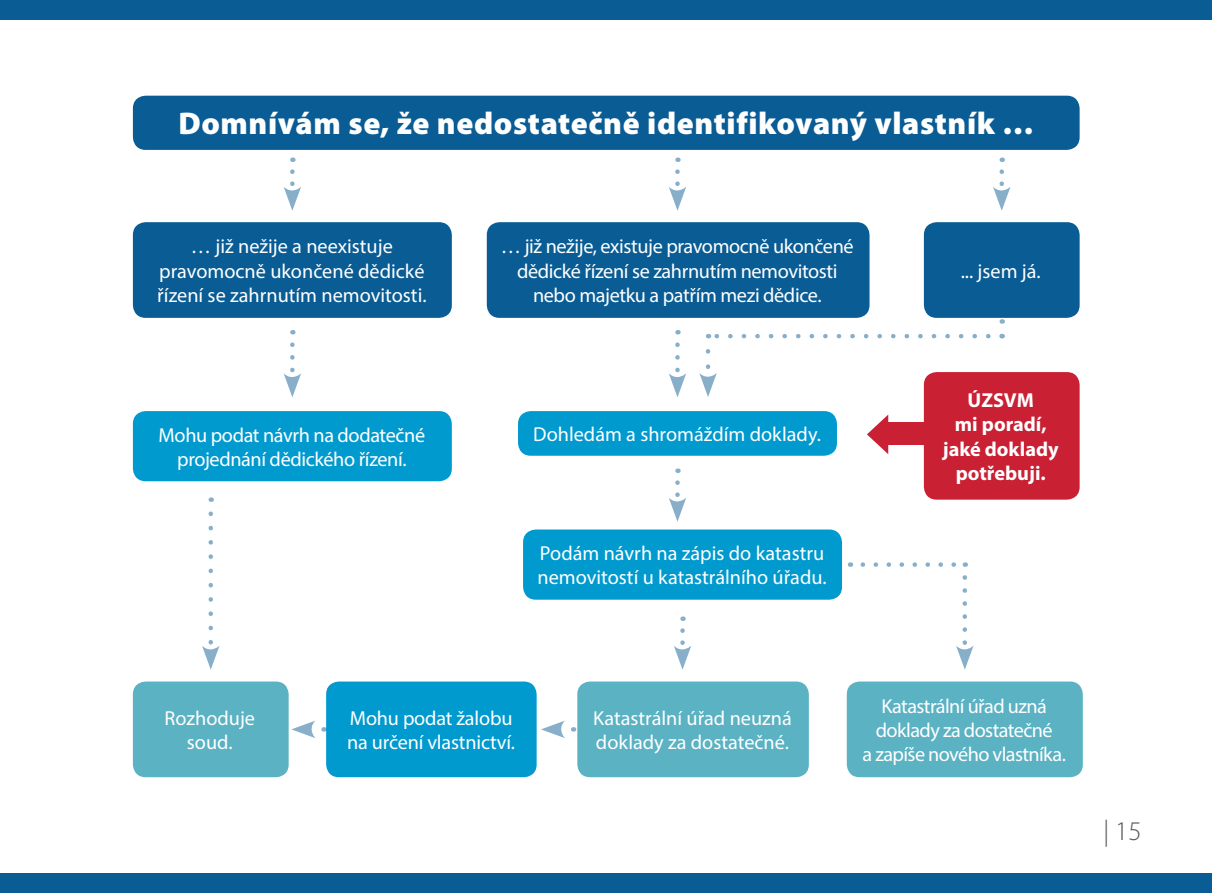
<style>
.page{position:relative;width:1212px;height:893px;background:#fff}
.page>*{position:absolute;margin:0;border:0;box-sizing:border-box;transform-origin:0 0}
.t1{font:900 31.5px "Myriad Pro";letter-spacing:.02em;color:#fff}
.t2{font:300 27px "Myriad Pro";color:#58595b}
.t3{font:20.25px/24.3px "Myriad Pro";letter-spacing:-.01em;color:#fff;text-align:center}
.t4{font:20.25px/24.3px "Myriad Pro";letter-spacing:-.03em;color:#fff;text-align:center}
.t5{font:700 20.25px/24.3px "Myriad Pro";color:#fff;text-align:center}
</style>
<div class="page">
<div style="left:0;top:874px;width:1212px;height:19px;background:#095c94"></div>
<div style="left:0;top:0;width:1212px;height:19px;background:#095c94"></div>
<div style="left:133px;top:96px;width:946px;height:54px;background:#095c94;border-radius:13px"></div>
<svg style="left:284px;top:172px;width:17px;height:39px"></svg>
<div style="left:133px;top:222px;width:319px;height:96px;background:#095c94;border-radius:13px"></div>
<svg style="left:284px;top:345px;width:17px;height:52px"></svg>
<div style="left:133px;top:411px;width:319px;height:70px;background:#009acf;border-radius:13px"></div>
<svg style="left:669px;top:172px;width:17px;height:39px"></svg>
<div style="left:487px;top:222px;width:382px;height:96px;background:#095c94;border-radius:13px"></div>
<svg style="left:993px;top:172px;width:17px;height:39px"></svg>
<div style="left:924px;top:222px;width:155px;height:96px;background:#095c94;border-radius:13px"></div>
<svg style="left:669px;top:345px;width:17px;height:52px"></svg>
<div style="left:518px;top:411px;width:319px;height:45px;background:#009acf;border-radius:13px"></div>
<svg style="left:715px;top:334px;width:273px;height:4px"></svg>
<svg style="left:999px;top:319px;width:5px;height:19px"></svg>
<svg style="left:699px;top:351px;width:18px;height:46px"></svg>
<svg style="left:202px;top:514px;width:18px;height:156px"></svg>
<div style="left:523px;top:529px;width:319px;height:71px;background:#009acf;border-radius:13px"></div>
<div style="left:133px;top:681px;width:156px;height:96px;background:#5ab2c3;border-radius:13px"></div>
<div style="left:326px;top:681px;width:211px;height:96px;background:#009acf;border-radius:13px"></div>
<div style="left:577px;top:681px;width:232px;height:96px;background:#5ab2c3;border-radius:13px"></div>
<div style="left:847px;top:681px;width:236px;height:96px;background:#5ab2c3;border-radius:13px"></div>
<div style="left:924px;top:372px;width:155px;height:128px;background:#c92034;border-radius:13px"></div>
<svg style="left:867px;top:415px;width:21px;height:39px"></svg>
<div style="left:887px;top:422px;width:44px;height:23px;background:#c92034"></div>
<svg style="left:674px;top:630px;width:17px;height:40px"></svg>
<svg style="left:541px;top:721px;width:24px;height:17px"></svg>
<svg style="left:291px;top:721px;width:24px;height:17px"></svg>
<svg style="left:863px;top:562px;width:93px;height:5px"></svg>
<svg style="left:956px;top:577px;width:17px;height:93px"></svg>
<svg style="left:669px;top:483px;width:17px;height:39px"></svg>
<h1 class="t1" style="left:178px;top:102px;width:857px">Domnívám se, že nedostatečně identifikovaný vlastník …</h1>
<p class="t3" style="left:157px;top:234px;width:271px">… již nežije a neexistuje pravomocně ukončené dědické řízení se zahrnutím nemovitosti.</p>
<p class="t3" style="left:159px;top:422px;width:268px">Mohu podat návrh na dodatečné projednání dědického řízení.</p>
<p class="t3" style="left:501px;top:234px;width:354px">… již nežije, existuje pravomocně ukončené dědické řízení se zahrnutím nemovitosti nebo majetku a patřím mezi dědice.</p>
<p class="t3" style="left:533px;top:422px;width:289px">Dohledám a shromáždím doklady.</p>
<p class="t3" style="left:537px;top:541px;width:291px;text-align:left">Podám návrh na zápis do katastru nemovitostí u katastrálního úřadu.</p>
<p class="t3" style="left:961px;top:258px;width:82px">... jsem já.</p>
<p class="t5" style="left:943px;top:387px;width:117px">ÚZSVM<br>mi poradí, jaké doklady potřebuji.</p>
<p class="t3" style="left:164px;top:706px;width:92px">Rozhoduje soud.</p>
<p class="t3" style="left:347px;top:706px;width:169px;text-align:left">Mohu podat žalobu na určení vlastnictví.</p>
<p class="t3" style="left:593px;top:706px;width:200px;text-align:left">Katastrální úřad neuzná doklady za dostatečné.</p>
<p class="t4" style="left:862px;top:693px;width:205px">Katastrální úřad uzná doklady za dostatečné<br>a zapíše nového vlastníka.</p>
<h2 class="t2" style="left:1103px;top:815px;width:39px">| 15</h2>
</div>
